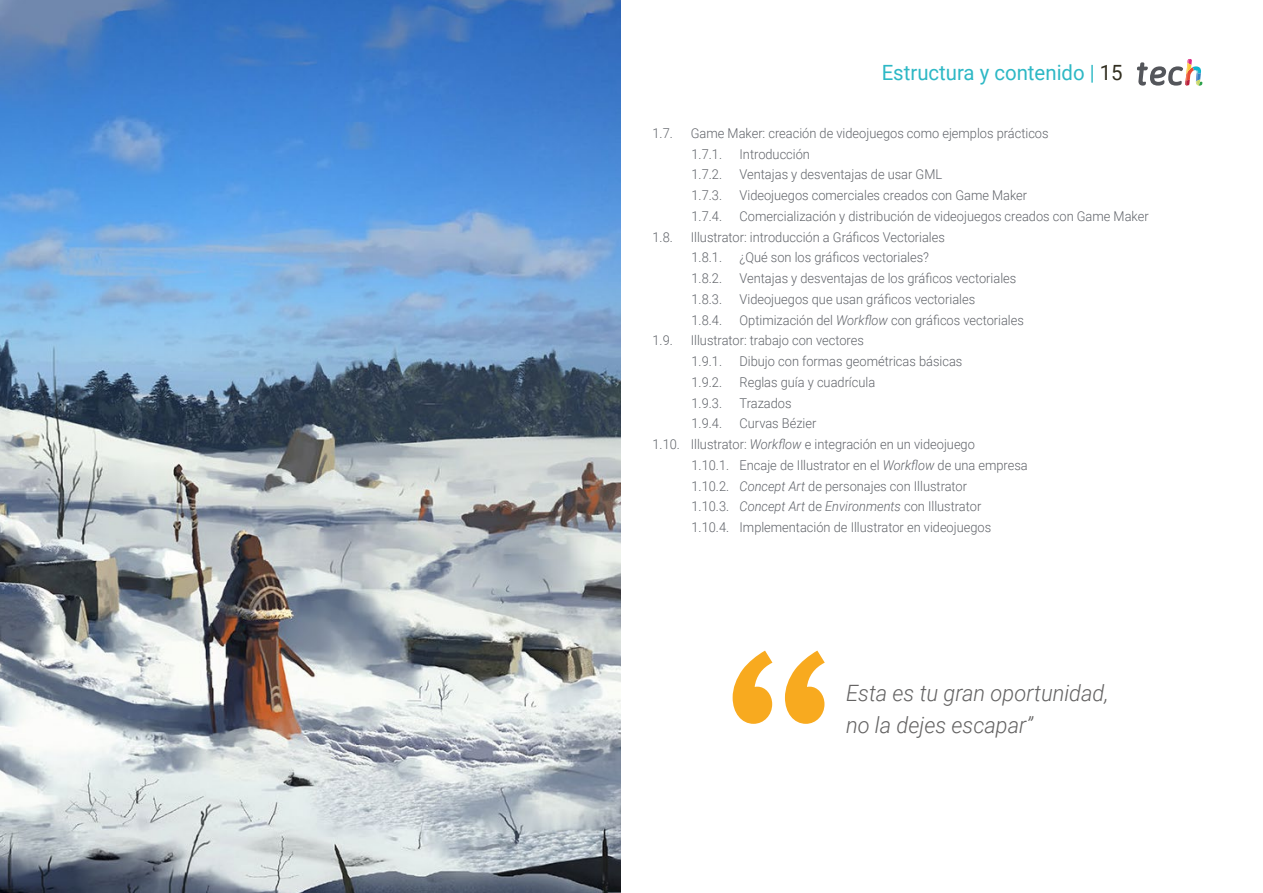
<style>
.page{position:relative;width:1263px;height:893px;background:#fff}
.page>*{position:absolute;margin:0;border:0;box-sizing:border-box;transform-origin:0 0}
.t1{font:italic 300 22.5px/31.5px "Roboto";color:#646363}
.t2{font:21px "Roboto";color:#2db8c5}
.t3{font:300 13.5px/20.7px "Roboto";color:#61646a;scale:.95 1}
.s1{color:#312e20}
.s2{font-style:italic}
</style>
<div class="page">
<svg style="left:733px;top:651px;width:92px;height:73px"></svg>
<svg style="left:1137px;top:59px;width:65px;height:27px"></svg>
<img style="left:0;top:0;width:621px;height:893px">
<h2 class="t2" style="left:882px;top:57px;width:242px">Estructura y contenido | <span class="s1">15</span></h2>
<p class="t3" style="left:652px;top:122px;width:23px">1.7.</p>
<p class="t3" style="left:691px;top:122px;width:378px">Game Maker: creación de videojuegos como ejemplos prácticos<br>1.7.1.</p>
<p class="t3" style="left:739px;top:143px;width:76px">Introducción</p>
<p class="t3" style="left:691px;top:164px;width:34px">1.7.2.</p>
<p class="t3" style="left:739px;top:164px;width:215px">Ventajas y desventajas de usar GML</p>
<p class="t3" style="left:691px;top:184px;width:34px">1.7.3.</p>
<p class="t3" style="left:739px;top:184px;width:304px">Videojuegos comerciales creados con Game Maker</p>
<p class="t3" style="left:691px;top:205px;width:34px">1.7.4.</p>
<p class="t3" style="left:739px;top:205px;width:432px">Comercialización y distribución de videojuegos creados con Game Maker</p>
<p class="t3" style="left:652px;top:226px;width:23px">1.8.</p>
<p class="t3" style="left:691px;top:226px;width:269px">Illustrator: introducción a Gráficos Vectoriales<br>1.8.1.</p>
<p class="t3" style="left:739px;top:247px;width:201px">¿Qué son los gráficos vectoriales?</p>
<p class="t3" style="left:691px;top:267px;width:34px">1.8.2.</p>
<p class="t3" style="left:739px;top:267px;width:293px">Ventajas y desventajas de los gráficos vectoriales</p>
<p class="t3" style="left:691px;top:288px;width:34px">1.8.3.</p>
<p class="t3" style="left:739px;top:288px;width:250px">Videojuegos que usan gráficos vectoriales</p>
<p class="t3" style="left:691px;top:309px;width:34px">1.8.4.</p>
<p class="t3" style="left:739px;top:309px;width:301px">Optimización del <span class="s2">Workflow</span> con gráficos vectoriales</p>
<p class="t3" style="left:652px;top:330px;width:23px">1.9.</p>
<p class="t3" style="left:691px;top:330px;width:184px">Illustrator: trabajo con vectores<br>1.9.1.</p>
<p class="t3" style="left:739px;top:350px;width:236px">Dibujo con formas geométricas básicas</p>
<p class="t3" style="left:691px;top:371px;width:34px">1.9.2.</p>
<p class="t3" style="left:739px;top:371px;width:144px">Reglas guía y cuadrícula</p>
<p class="t3" style="left:691px;top:392px;width:34px">1.9.3.</p>
<p class="t3" style="left:739px;top:392px;width:56px">Trazados</p>
<p class="t3" style="left:691px;top:413px;width:34px">1.9.4.</p>
<p class="t3" style="left:739px;top:413px;width:82px">Curvas Bézier</p>
<p class="t3" style="left:652px;top:433px;width:341px">1.10. Illustrator: <span class="s2">Workflow</span> e integración en un videojuego</p>
<p class="t3" style="left:691px;top:454px;width:355px">1.10.1. Encaje de Illustrator en el <span class="s2">Workflow</span> de una empresa</p>
<p class="t3" style="left:691px;top:475px;width:292px">1.10.2. <span class="s2">Concept Art</span> de personajes con Illustrator</p>
<p class="t3" style="left:691px;top:496px;width:306px">1.10.3. <span class="s2">Concept Art</span> de <span class="s2">Environments</span> con Illustrator</p>
<p class="t3" style="left:691px;top:516px;width:317px">1.10.4. Implementación de Illustrator en videojuegos</p>
<h1 class="t1" style="left:846px;top:677px;width:264px">Esta es tu gran oportunidad, no la dejes escapar”</h1>
</div>
